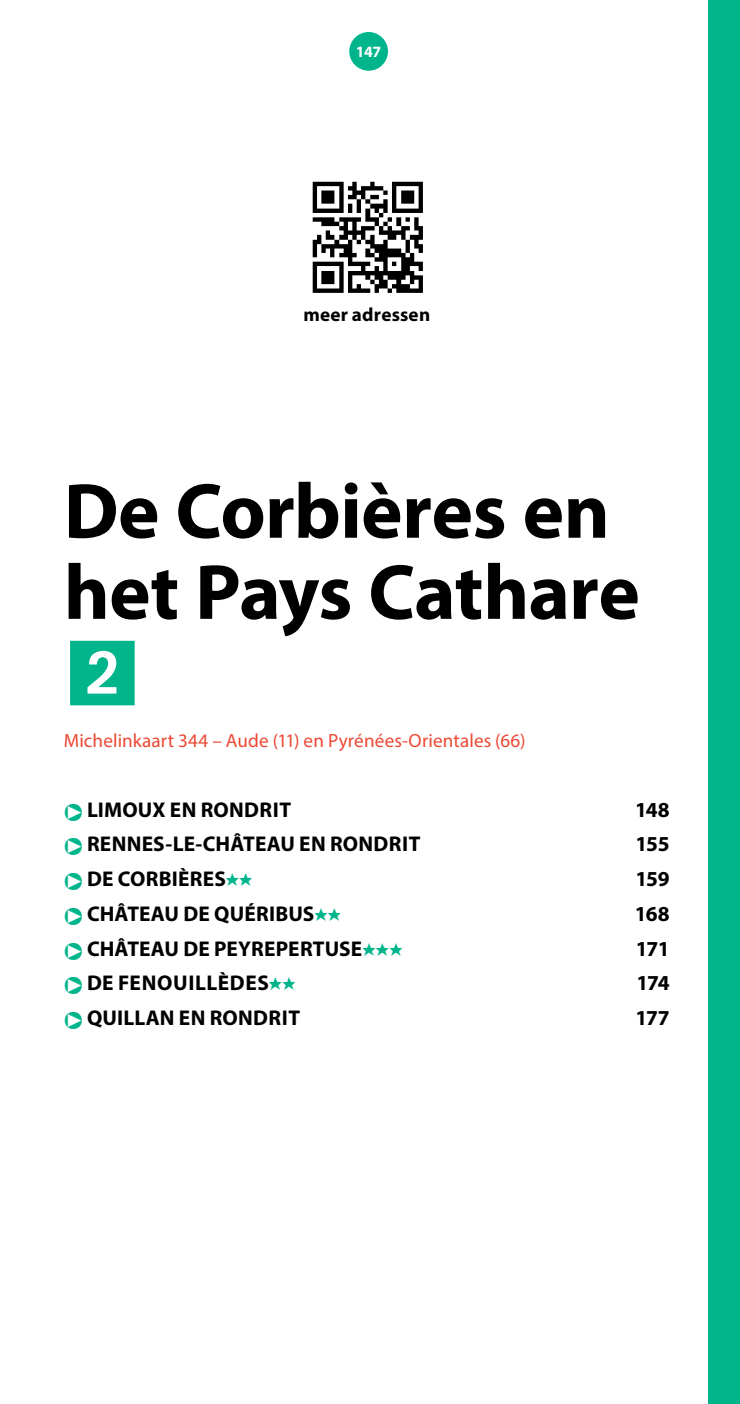
<style>
.page{position:relative;width:740px;height:1404px;background:#fff}
.page>*{position:absolute;margin:0;border:0;box-sizing:border-box;transform-origin:0 0}
.t1{font:700 78.75px/81px "Myriad Pro";letter-spacing:-.01em;color:#000}
.t2{font:78.75px "Michelin";color:#00b58b}
.t3{font:700 21.38px "Myriad Pro";letter-spacing:.01em;color:#000}
.t4{font:700 21.38px "Myriad Pro";letter-spacing:.03em;color:#000}
.t5{font:19.12px "Myriad Pro";letter-spacing:.01em;color:#ec4833}
.t6{font:700 19.12px "Myriad Pro";letter-spacing:.01em;color:#000}
.t7{font:700 15.75px "Myriad Pro";color:#fff}
.s1{font-family:"Michelin";font-weight:400;font-size:19.12px;color:#00b58b}
.s2{font-family:"Michelin";font-weight:400;color:#00b58b}
</style>
<div class="page">
<div style="left:349px;top:32px;width:39px;height:39px;background:#00b58b;border-radius:50%"></div>
<img style="left:312px;top:181px;width:111px;height:112px">
<div style="left:709px;top:0;width:31px;height:1403px;background:#00b58b"></div>
<p class="t7" style="left:356px;top:42px;width:27px">147</p>
<p class="t6" style="left:303px;top:302px;width:128px">meer adressen</p>
<h1 class="t1" style="left:64px;top:468px;width:578px">De Corbières en het Pays Cathare</h1>
<h1 class="t2" style="left:64px;top:624px;width:79px">∑</h1>
<p class="t5" style="left:64px;top:729px;width:463px">Michelinkaart 344 – Aude (11) en Pyrénées-Orientales (66)</p>
<p class="t3" style="left:64px;top:795px;width:229px"><span class="s1">Ñ</span> LIMOUX EN RONDRIT</p>
<p class="t3" style="left:635px;top:795px;width:36px">148</p>
<p class="t3" style="left:64px;top:830px;width:358px"><span class="s1">Ñ</span> RENNES-LE-CHÂTEAU EN RONDRIT</p>
<p class="t3" style="left:635px;top:830px;width:36px">155</p>
<p class="t3" style="left:64px;top:864px;width:190px"><span class="s1">Ñ</span> DE CORBIÈRES<span class="s2">aa</span></p>
<p class="t3" style="left:635px;top:864px;width:36px">159</p>
<p class="t3" style="left:64px;top:899px;width:279px"><span class="s1">Ñ</span> CHÂTEAU DE QUÉRIBUS<span class="s2">aa</span></p>
<p class="t3" style="left:635px;top:899px;width:37px">168</p>
<p class="t3" style="left:64px;top:934px;width:340px"><span class="s1">Ñ</span> CHÂTEAU DE PEYREPERTUSE<span class="s2">aaa</span></p>
<p class="t3" style="left:636px;top:934px;width:35px">171</p>
<p class="t4" style="left:64px;top:969px;width:233px"><span class="s1">Ñ</span> DE FENOUILLÈDES<span class="s2">aa</span></p>
<p class="t3" style="left:636px;top:969px;width:35px">174</p>
<p class="t3" style="left:64px;top:1003px;width:238px"><span class="s1">Ñ</span> QUILLAN EN RONDRIT</p>
<p class="t3" style="left:635px;top:1003px;width:36px">177</p>
</div>
